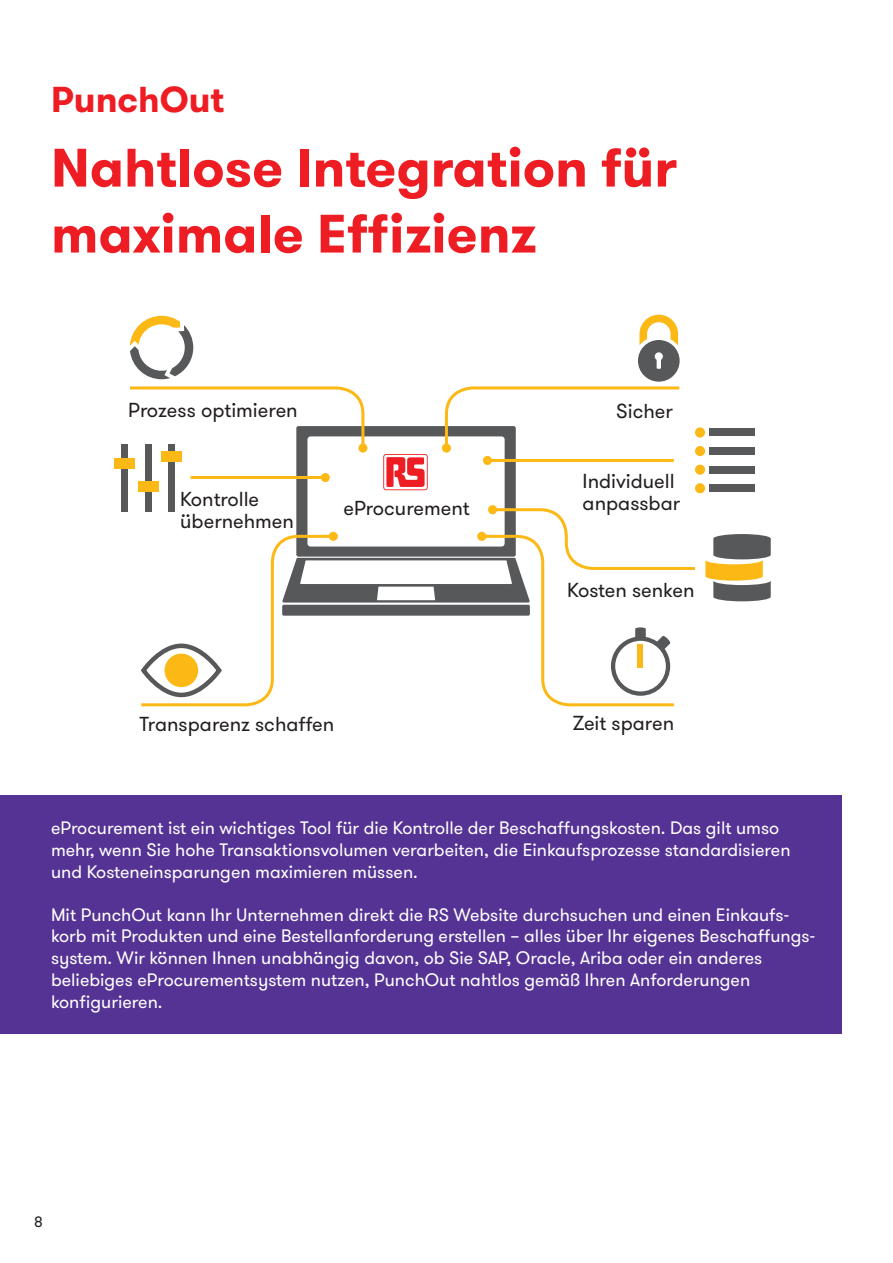
<style>
.page{position:relative;width:893px;height:1263px;background:#fff}
.page>*{position:absolute;margin:0;border:0;box-sizing:border-box;transform-origin:0 0}
.t1{font:700 54px/66px "GT Walsheim Pro";color:#ee1d23}
.t2{font:700 36px "GT Walsheim Pro";color:#ee1d23}
.t3{font:20.25px/22.4px "GT Walsheim Pro";color:#231f20}
.t4{font:18px/21.8px "GT Walsheim Pro";color:#fff}
.t5{font:15px "GT Walsheim Pro";color:#231f20}
</style>
<div class="page">
<div style="left:638px;top:340px;width:42px;height:42px;background:#57585a;border-radius:50%"></div>
<svg style="left:130px;top:316px;width:63px;height:63px"></svg>
<div style="left:296px;top:426px;width:220px;height:131px;background:#57585a;border-radius:2px"></div>
<div style="left:307px;top:436px;width:198px;height:110px;background:#fff;border-radius:3px"></div>
<svg style="left:130px;top:386px;width:236px;height:65px"></svg>
<div style="left:358px;top:443px;width:9px;height:10px;background:#fcb814;border-radius:50%"></div>
<svg style="left:443px;top:386px;width:237px;height:65px"></svg>
<div style="left:442px;top:443px;width:9px;height:10px;background:#fcb814;border-radius:50%"></div>
<svg style="left:140px;top:507px;width:555px;height:200px"></svg>
<div style="left:488px;top:505px;width:9px;height:9px;background:#fcb814;border-radius:50%"></div>
<hr style="left:191px;top:476px;width:135px;height:3px;background:#fcb814">
<div style="left:321px;top:473px;width:9px;height:9px;background:#fcb814;border-radius:50%"></div>
<hr style="left:487px;top:459px;width:187px;height:3px;background:#fcb814">
<div style="left:483px;top:456px;width:9px;height:9px;background:#fcb814;border-radius:50%"></div>
<div style="left:121px;top:444px;width:7px;height:67px;background:#57585a"></div>
<div style="left:115px;top:458px;width:20px;height:10px;background:#fcb814"></div>
<div style="left:145px;top:444px;width:7px;height:67px;background:#57585a"></div>
<div style="left:138px;top:481px;width:20px;height:11px;background:#fcb814"></div>
<div style="left:168px;top:444px;width:7px;height:67px;background:#57585a"></div>
<div style="left:161px;top:451px;width:21px;height:11px;background:#fcb814"></div>
<div style="left:695px;top:427px;width:10px;height:10px;background:#fcb814;border-radius:50%"></div>
<div style="left:709px;top:429px;width:45px;height:7px;background:#57585a"></div>
<div style="left:695px;top:446px;width:10px;height:10px;background:#fcb814;border-radius:50%"></div>
<div style="left:709px;top:447px;width:45px;height:8px;background:#57585a"></div>
<div style="left:695px;top:465px;width:10px;height:10px;background:#fcb814;border-radius:50%"></div>
<div style="left:709px;top:466px;width:45px;height:7px;background:#57585a"></div>
<div style="left:695px;top:483px;width:10px;height:10px;background:#fcb814;border-radius:50%"></div>
<div style="left:709px;top:484px;width:45px;height:8px;background:#57585a"></div>
<svg style="left:639px;top:315px;width:39px;height:31px"></svg>
<svg style="left:655px;top:352px;width:8px;height:17px"></svg>
<svg style="left:383px;top:454px;width:45px;height:37px"></svg>
<div style="left:141px;top:643px;width:80px;height:54px;border:5px solid #57585a;border-radius:50%"></div>
<div style="left:165px;top:654px;width:33px;height:33px;background:#fcb814;border-radius:50%"></div>
<svg style="left:705px;top:534px;width:66px;height:67px"></svg>
<div style="left:0;top:795px;width:842px;height:238px;background:#553394"></div>
<h2 class="t2" style="left:51px;top:76px;width:175px">PunchOut</h2>
<h1 class="t1" style="left:51px;top:135px;width:627px">Nahtlose Integration für maximale Effizienz</h1>
<p class="t3" style="left:128px;top:399px;width:171px">Prozess optimieren</p>
<p class="t3" style="left:180px;top:488px;width:115px">Kontrolle übernehmen</p>
<p class="t3" style="left:343px;top:497px;width:128px">eProcurement</p>
<p class="t3" style="left:139px;top:714px;width:196px">Transparenz schaffen</p>
<p class="t3" style="left:616px;top:400px;width:58px">Sicher</p>
<p class="t3" style="left:583px;top:470px;width:99px">Individuell anpassbar</p>
<p class="t3" style="left:567px;top:579px;width:129px">Kosten senken</p>
<p class="t3" style="left:573px;top:713px;width:103px">Zeit sparen</p>
<p class="t4" style="left:51px;top:817px;width:741px">eProcurement ist ein wichtiges Tool für die Kontrolle der Beschaffungskosten. Das gilt umso mehr, wenn Sie hohe Transaktionsvolumen verarbeiten, die Einkaufsprozesse standardisieren und Kosteneinsparungen maximieren müssen.</p>
<p class="t4" style="left:51px;top:904px;width:765px">Mit PunchOut kann Ihr Unternehmen direkt die RS Website durchsuchen und einen Einkaufs&shy;korb mit Produkten und eine Bestellanforderung erstellen – alles über Ihr eigenes Beschaffungs&shy;system. Wir können Ihnen unabhängig davon, ob Sie SAP, Oracle, Ariba oder ein anderes beliebiges eProcurementsystem nutzen, PunchOut nahtlos gemäß Ihren Anforderungen konfigurieren.</p>
<p class="t5" style="left:34px;top:1213px;width:10px">8</p>
</div>
